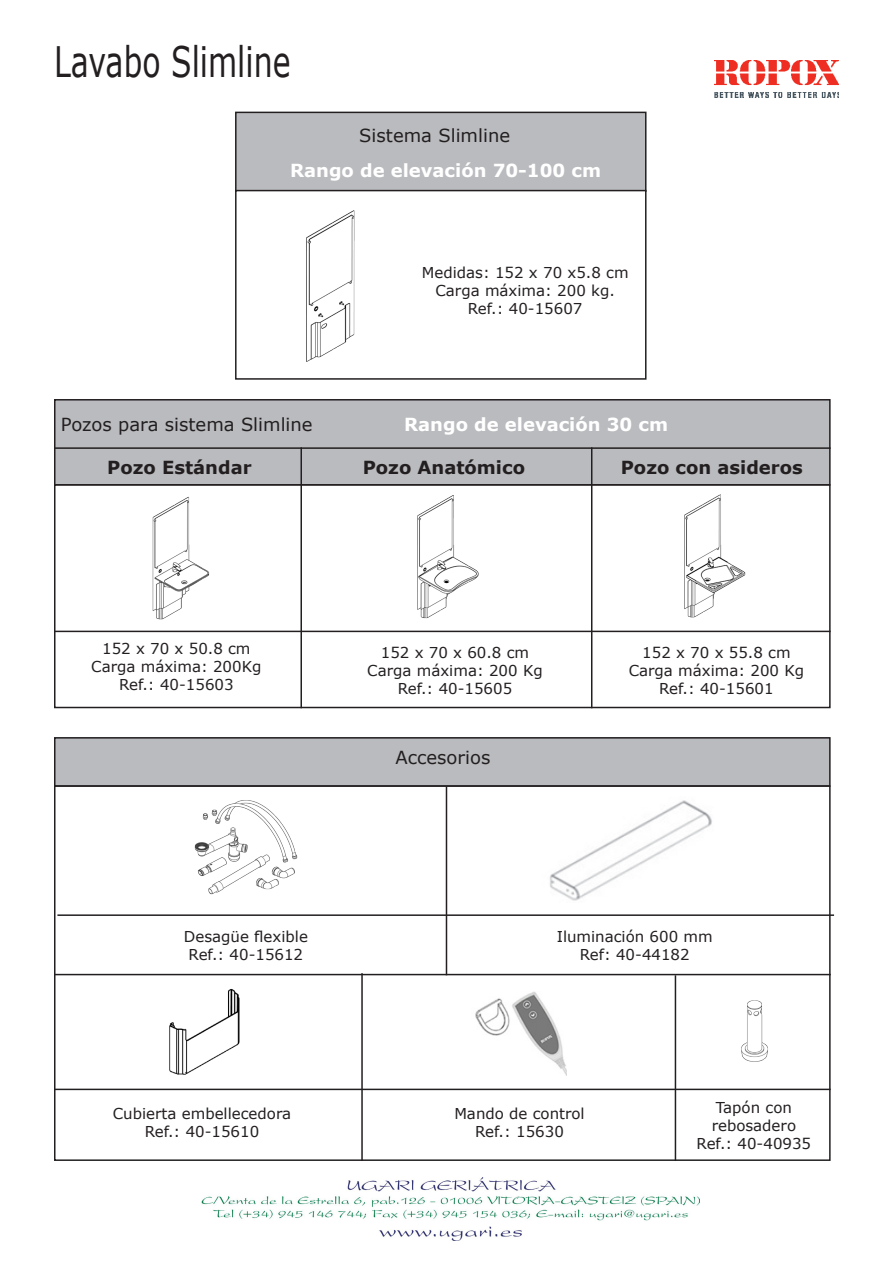
<style>
.page{position:relative;width:893px;height:1263px;background:#fff}
.page>*{position:absolute;margin:0;border:0;box-sizing:border-box;transform-origin:0 0}
.t1{font:42px "Verdana";color:#231f20;scale:.71 1}
.t2{font:18px "Verdana";color:#231f20}
.t3{font:700 18px "Verdana";color:#fff}
.t4{font:700 18px "Verdana";color:#231f20}
.t5{font:15px/18px "Verdana";color:#231f20;text-align:center}
</style>
<div class="page">
<img style="left:714px;top:60px;width:125px;height:38px">
<img style="left:202px;top:1177px;width:497px;height:63px">
<div style="left:55px;top:738px;width:775px;height:48px;background:#babbbe"></div>
<div style="left:54px;top:737px;width:777px;height:50px;border:2px solid #231f20"></div>
<div style="left:54px;top:785px;width:777px;height:376px;border:2px solid #231f20"></div>
<hr style="left:57px;top:914px;width:777px;height:2px;background:#231f20">
<hr style="left:675px;top:975px;width:1px;height:186px;background:#231f20">
<hr style="left:54px;top:974px;width:777px;height:1px;background:#231f20">
<hr style="left:54px;top:1089px;width:777px;height:1px;background:#231f20">
<hr style="left:361px;top:973px;width:2px;height:188px;background:#231f20">
<img style="left:194px;top:800px;width:104px;height:95px">
<img style="left:550px;top:800px;width:162px;height:101px">
<img style="left:475px;top:992px;width:91px;height:83px">
<img style="left:741px;top:1000px;width:27px;height:62px">
<img style="left:169px;top:989px;width:71px;height:86px">
<hr style="left:446px;top:787px;width:1px;height:188px;background:#231f20">
<div style="left:236px;top:112px;width:410px;height:79px;background:#babbbe"></div>
<div style="left:235px;top:112px;width:411px;height:80px;border:2px solid #231f20"></div>
<div style="left:235px;top:190px;width:411px;height:190px;border:2px solid #231f20"></div>
<div style="left:55px;top:400px;width:775px;height:85px;background:#babbbe"></div>
<div style="left:54px;top:399px;width:777px;height:87px;border:2px solid #231f20"></div>
<div style="left:54px;top:484px;width:777px;height:224px;border:2px solid #231f20"></div>
<hr style="left:54px;top:631px;width:777px;height:1px;background:#231f20">
<hr style="left:591px;top:447px;width:1px;height:261px;background:#231f20">
<img style="left:306px;top:210px;width:49px;height:152px">
<img style="left:152px;top:496px;width:58px;height:124px">
<img style="left:417px;top:495px;width:62px;height:124px">
<img style="left:684px;top:494px;width:62px;height:124px">
<hr style="left:300px;top:447px;width:2px;height:261px;background:#231f20">
<hr style="left:54px;top:447px;width:777px;height:2px;background:#231f20">
<p class="t1" style="left:54px;top:33px;width:335px">Lavabo Slimline</p>
<p class="t2" style="left:359px;top:123px;width:152px">Sistema Slimline</p>
<p class="t3" style="left:290px;top:158px;width:312px">Rango de elevación 70-100 cm</p>
<p class="t2" style="left:61px;top:412px;width:253px">Pozos para sistema Slimline</p>
<p class="t5" style="left:422px;top:264px;width:208px">Medidas: 152 x 70 x5.8 cm</p>
<p class="t5" style="left:435px;top:282px;width:181px">Carga máxima: 200 kg.<br>Ref.: 40-15607</p>
<p class="t3" style="left:404px;top:411px;width:265px">Rango de elevación 30 cm</p>
<p class="t4" style="left:107px;top:455px;width:146px">Pozo Estándar</p>
<p class="t4" style="left:363px;top:455px;width:164px">Pozo Anatómico</p>
<p class="t4" style="left:621px;top:455px;width:184px">Pozo con asideros</p>
<p class="t5" style="left:102px;top:639px;width:150px">152 x 70 x 50.8 cm</p>
<p class="t5" style="left:91px;top:657px;width:172px">Carga máxima: 200Kg</p>
<p class="t5" style="left:119px;top:675px;width:116px">Ref.: 40-15603</p>
<p class="t5" style="left:381px;top:644px;width:150px">152 x 70 x 60.8 cm</p>
<p class="t5" style="left:367px;top:662px;width:177px">Carga máxima: 200 Kg</p>
<p class="t5" style="left:398px;top:680px;width:116px">Ref.: 40-15605</p>
<p class="t2" style="left:395px;top:745px;width:97px">Accesorios</p>
<p class="t5" style="left:642px;top:644px;width:150px">152 x 70 x 55.8 cm</p>
<p class="t5" style="left:629px;top:662px;width:177px">Carga máxima: 200 Kg</p>
<p class="t5" style="left:659px;top:680px;width:116px">Ref.: 40-15601</p>
<p class="t5" style="left:184px;top:927px;width:126px">Desagüe flexible</p>
<p class="t5" style="left:189px;top:945px;width:116px">Ref.: 40-15612</p>
<p class="t5" style="left:113px;top:1104px;width:180px">Cubierta embellecedora</p>
<p class="t5" style="left:145px;top:1122px;width:116px">Ref.: 40-15610</p>
<p class="t5" style="left:557px;top:927px;width:158px">Iluminación 600 mm</p>
<p class="t5" style="left:580px;top:945px;width:111px">Ref: 40-44182</p>
<p class="t5" style="left:454px;top:1104px;width:132px">Mando de control</p>
<p class="t5" style="left:475px;top:1122px;width:90px">Ref.: 15630</p>
<p class="t5" style="left:716px;top:1099px;width:78px">Tapón con</p>
<p class="t5" style="left:712px;top:1117px;width:86px">rebosadero</p>
<p class="t5" style="left:697px;top:1135px;width:116px">Ref.: 40-40935</p>
</div>
